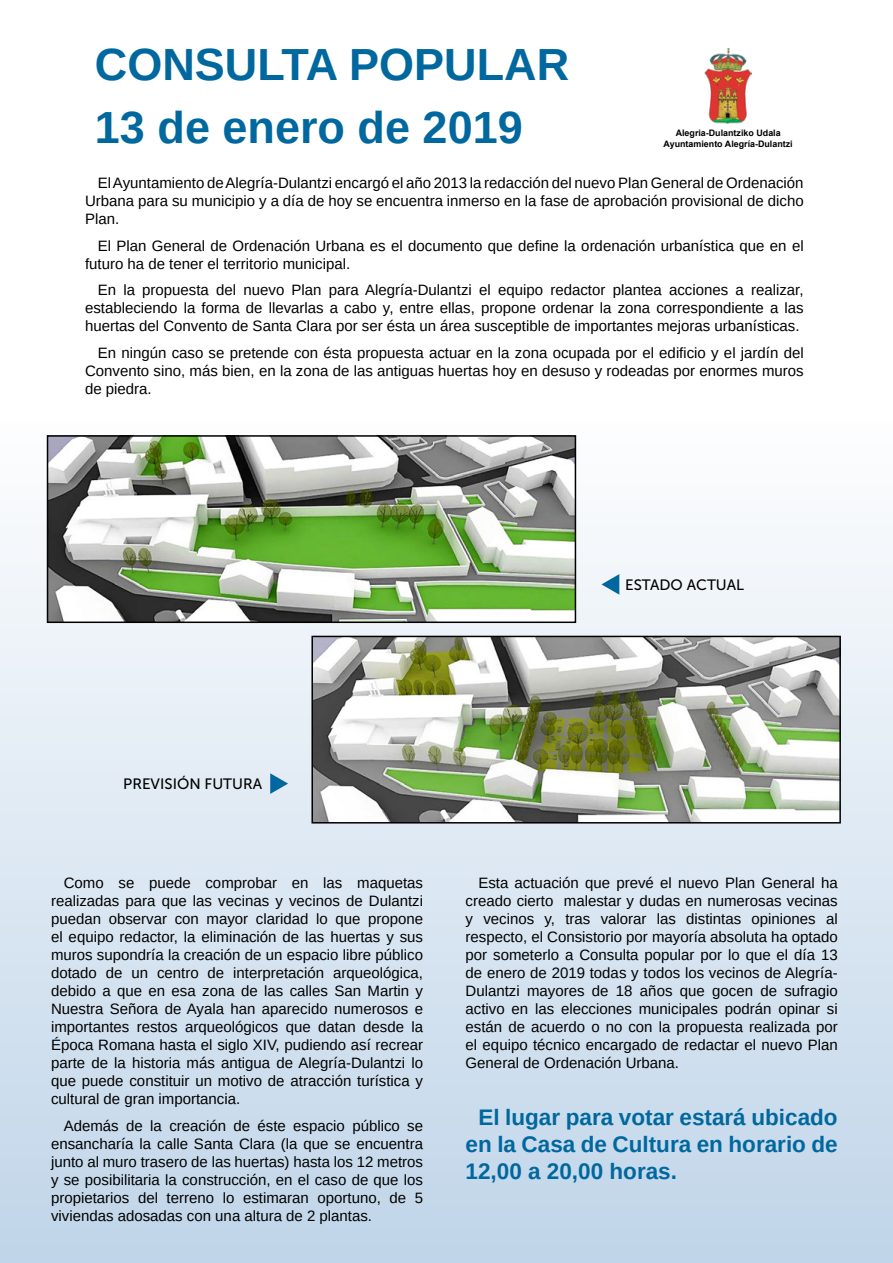
<style>
.page{position:relative;width:893px;height:1263px;background:#fff}
.page>*{position:absolute;margin:0;border:0;box-sizing:border-box;transform-origin:0 0}
.t1{font:700 45px/62.6px "Arimo";color:#00689e}
.t2{font:700 22.5px/27px "Arimo";color:#00689e;text-align:justify}
.t3{font:15px/18px "Arimo";color:#000;text-align:justify}
.t4{font:15px "Museo Sans 500";color:#000}
.t5{font:700 8.85px/10.6px "Arial";color:#000;text-align:center}
</style>
<div class="page">
<div style="left:0;top:421px;width:893px;height:842px;background:linear-gradient(to bottom,#fcfdfd,#c0d5e9)"></div>
<img style="left:705px;top:48px;width:46px;height:76px">
<img style="left:50px;top:438px;width:523px;height:182px">
<div style="left:47px;top:435px;width:529px;height:188px;border:2px solid #000"></div>
<img style="left:314px;top:639px;width:524px;height:181px">
<div style="left:311px;top:636px;width:530px;height:187px;border:2px solid #000"></div>
<svg style="left:601px;top:574px;width:18px;height:21px"></svg>
<svg style="left:270px;top:773px;width:18px;height:21px"></svg>
<h1 class="t1" style="left:95px;top:34px;width:476px">CONSULTA POPULAR<br>13 de enero de 2019</h1>
<p class="t5" style="left:664px;top:128px;width:131px">Alegria-Dulantziko Udala<br>Ayuntamiento Alegría-Dulantzi</p>
<p class="t3" style="left:85px;top:174px;width:720px;text-indent:13px">El Ayuntamiento de Alegría-Dulantzi encargó el año 2013 la redacción del nuevo Plan General de Ordenación Urbana para su municipio y a día de hoy se encuentra inmerso en la fase de aprobación provisional de dicho Plan.</p>
<p class="t3" style="left:85px;top:237px;width:720px;text-indent:13px">El Plan General de Ordenación Urbana es el documento que define la ordenación urbanística que en el futuro ha de tener el territorio municipal.</p>
<p class="t3" style="left:85px;top:281px;width:720px;text-indent:13px">En la propuesta del nuevo Plan para Alegría-Dulantzi el equipo redactor plantea acciones a realizar, estableciendo la forma de llevarlas a cabo y, entre ellas, propone ordenar la zona correspondiente a las huertas del Convento de Santa Clara por ser ésta un área susceptible de importantes mejoras urbanísticas.</p>
<p class="t3" style="left:85px;top:344px;width:720px;text-indent:13px">En ningún caso se pretende con ésta propuesta actuar en la zona ocupada por el edificio y el jardín del Convento sino, más bien, en la zona de las antiguas huertas hoy en desuso y rodeadas por enormes muros de piedra.</p>
<p class="t4" style="left:625px;top:576px;width:120px">ESTADO ACTUAL</p>
<p class="t4" style="left:123px;top:776px;width:140px">PREVISIÓN FUTURA</p>
<p class="t3" style="left:51px;top:874px;width:374px;text-indent:13px">Como se puede comprobar en las maquetas realizadas para que las vecinas y vecinos de Dulantzi puedan observar con mayor claridad lo que propone el equipo redactor, la eliminación de las huertas y sus muros supondría la creación de un espacio libre público dotado de un centro de interpretación arqueológica, debido a que en esa zona de las calles San Martin y Nuestra Señora de Ayala han aparecido numerosos e importantes restos arqueológicos que datan desde la Época Romana hasta el siglo XIV, pudiendo así recrear parte de la historia más antigua de Alegría-Dulantzi lo que puede constituir un motivo de atracción turística y cultural de gran importancia.</p>
<p class="t3" style="left:51px;top:1117px;width:374px;text-indent:13px">Además de la creación de éste espacio público se ensancharía la calle Santa Clara (la que se encuentra junto al muro trasero de las huertas) hasta los 12 metros y se posibilitaria la construcción, en el caso de que los propietarios del terreno lo estimaran oportuno, de 5 viviendas adosadas con una altura de 2 plantas.</p>
<p class="t3" style="left:466px;top:874px;width:374px;text-indent:13px">Esta actuación que prevé el nuevo Plan General ha creado cierto malestar y dudas en numerosas vecinas y vecinos y, tras valorar las distintas opiniones al respecto, el Consistorio por mayoría absoluta ha optado por someterlo a Consulta popular por lo que el día 13 de enero de 2019 todas y todos los vecinos de Alegría-Dulantzi mayores de 18 años que gocen de sufragio activo en las elecciones municipales podrán opinar si están de acuerdo o no con la propuesta realizada por el equipo técnico encargado de redactar el nuevo Plan General de Ordenación Urbana.</p>
<h2 class="t2" style="left:466px;top:1104px;width:374px;text-indent:13px">El lugar para votar estará ubicado en la Casa de Cultura en horario de 12,00 a 20,00 horas.</h2>
</div>
